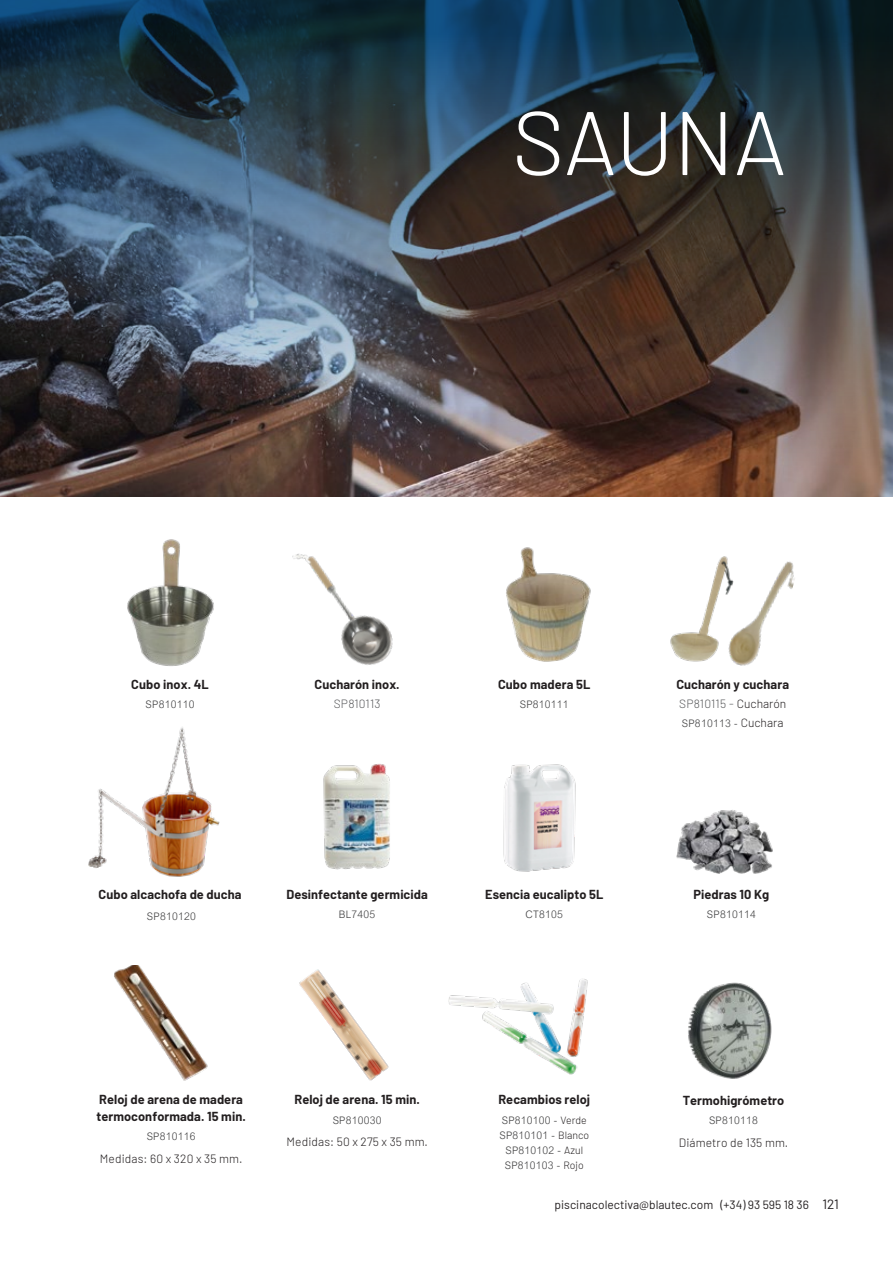
<style>
.page{position:relative;width:893px;height:1263px;background:#fff}
.page>*{position:absolute;margin:0;border:0;box-sizing:border-box;transform-origin:0 0}
.Titol_00{font:300 90px "Barlow";letter-spacing:-.01em;color:#fff}
.Texte_8pt_medium_-_n{font:700 12.75px/16.5px "Barlow";letter-spacing:.005em;color:#231f20}
.Referencia_7pt{font:300 12px "Barlow";letter-spacing:.01em;color:#231f20}
.Paginació_dreta{font:12px "Barlow";color:#231f20}
.Texte_8pt{font:300 12px "Barlow";color:#57585a}
.Texte_8pt-2{font:300 12px "Barlow";letter-spacing:.025em;color:#57585a}
.Texte_8pt-3{font:300 10.35px "Arial Nova";letter-spacing:.025em;color:#3e3e3f}
.Texte_8pt_medium_-_n-2{font:300 10.35px "Arial Nova";letter-spacing:.025em;color:#3e3e3f}
.s1{color:#231f20}
.s2{font-family:"Barlow";font-size:12px;color:#231f20}
.s3{font-family:"Barlow";font-size:10.5px;color:#231f20}
.s4{font-size:13.5px}
</style>
<div class="page">
<img style="left:0;top:0;width:893px;height:497px">
<img style="left:736px;top:561px;width:59px;height:105px">
<img style="left:292px;top:553px;width:101px;height:112px">
<img style="left:670px;top:556px;width:66px;height:108px">
<img style="left:323px;top:764px;width:67px;height:106px">
<img style="left:299px;top:969px;width:90px;height:112px">
<img style="left:503px;top:764px;width:73px;height:108px">
<img style="left:676px;top:810px;width:97px;height:64px">
<img style="left:448px;top:979px;width:140px;height:96px">
<img style="left:127px;top:539px;width:87px;height:127px">
<img style="left:506px;top:547px;width:85px;height:115px">
<img style="left:88px;top:727px;width:132px;height:150px">
<img style="left:688px;top:982px;width:84px;height:97px">
<img style="left:114px;top:965px;width:94px;height:116px">
<p class="Titol_00" style="left:512px;top:78px;width:276px">SAUNA</p>
<p class="Texte_8pt_medium_-_n" style="left:131px;top:675px;width:79px">Cubo inox. 4L</p>
<p class="Texte_8pt_medium_-_n-2" style="left:146px;top:698px;width:50px">SP810110</p>
<p class="Texte_8pt_medium_-_n" style="left:315px;top:675px;width:87px">Cucharón inox.</p>
<p class="Texte_8pt-2" style="left:334px;top:695px;width:49px">SP810113</p>
<p class="Texte_8pt_medium_-_n" style="left:498px;top:675px;width:94px">Cubo madera 5L</p>
<p class="Texte_8pt-3" style="left:520px;top:698px;width:50px">SP810111</p>
<p class="Texte_8pt_medium_-_n" style="left:99px;top:885px;width:144px">Cubo alcachofa de ducha</p>
<p class="Texte_8pt_medium_-_n-2" style="left:147px;top:910px;width:50px">SP810120</p>
<p class="Texte_8pt_medium_-_n" style="left:286px;top:885px;width:143px">Desinfectante germicida</p>
<p class="Texte_8pt-3" style="left:339px;top:909px;width:38px">BL7405</p>
<p class="Texte_8pt_medium_-_n" style="left:485px;top:885px;width:120px">Esencia eucalipto 5L</p>
<p class="Texte_8pt-3" style="left:526px;top:909px;width:39px">CT8105</p>
<p class="Texte_8pt_medium_-_n" style="left:676px;top:675px;width:114px">Cucharón y cuchara</p>
<p class="Texte_8pt" style="left:679px;top:695px;width:109px">SP810115 - <span class="s1">Cucharón</span></p>
<p class="Texte_8pt-3" style="left:682px;top:718px;width:103px">SP810113 - <span class="s2">Cuchara</span></p>
<p class="Texte_8pt_medium_-_n" style="left:693px;top:885px;width:77px">Piedras 10 Kg</p>
<p class="Texte_8pt-3" style="left:707px;top:909px;width:50px">SP810114</p>
<p class="Texte_8pt_medium_-_n" style="left:96px;top:1090px;width:151px">Reloj de arena de madera termoconformada. 15 min.</p>
<p class="Texte_8pt_medium_-_n-2" style="left:147px;top:1130px;width:50px">SP810116</p>
<p class="Referencia_7pt" style="left:100px;top:1150px;width:144px">Medidas: 60 x 320 x 35 mm.</p>
<p class="Texte_8pt_medium_-_n" style="left:294px;top:1090px;width:127px">Reloj de arena. 15 min.</p>
<p class="Texte_8pt-3" style="left:333px;top:1114px;width:50px">SP810030</p>
<p class="Referencia_7pt" style="left:287px;top:1133px;width:143px">Medidas: 50 x 275 x 35 mm.</p>
<p class="Texte_8pt_medium_-_n" style="left:498px;top:1090px;width:93px">Recambios reloj</p>
<p class="Texte_8pt-3" style="left:502px;top:1114px;width:86px">SP810100 - <span class="s3">Verde</span></p>
<p class="Texte_8pt-3" style="left:499px;top:1129px;width:91px">SP810101 - <span class="s3">Blanco</span></p>
<p class="Texte_8pt-3" style="left:505px;top:1144px;width:79px">SP810102 - <span class="s3">Azul</span></p>
<p class="Texte_8pt-3" style="left:505px;top:1159px;width:81px">SP810103 - <span class="s3">Rojo</span></p>
<p class="Texte_8pt_medium_-_n" style="left:683px;top:1091px;width:103px">Termohigrómetro</p>
<p class="Texte_8pt-3" style="left:709px;top:1115px;width:50px">SP810118</p>
<p class="Referencia_7pt" style="left:679px;top:1134px;width:111px">Diámetro de 135 mm.</p>
<p class="Paginació_dreta" style="left:555px;top:1196px;width:286px">piscinacolectiva@blautec.com (+34) 93 595 18 36 <span class="s4">121</span></p>
</div>
